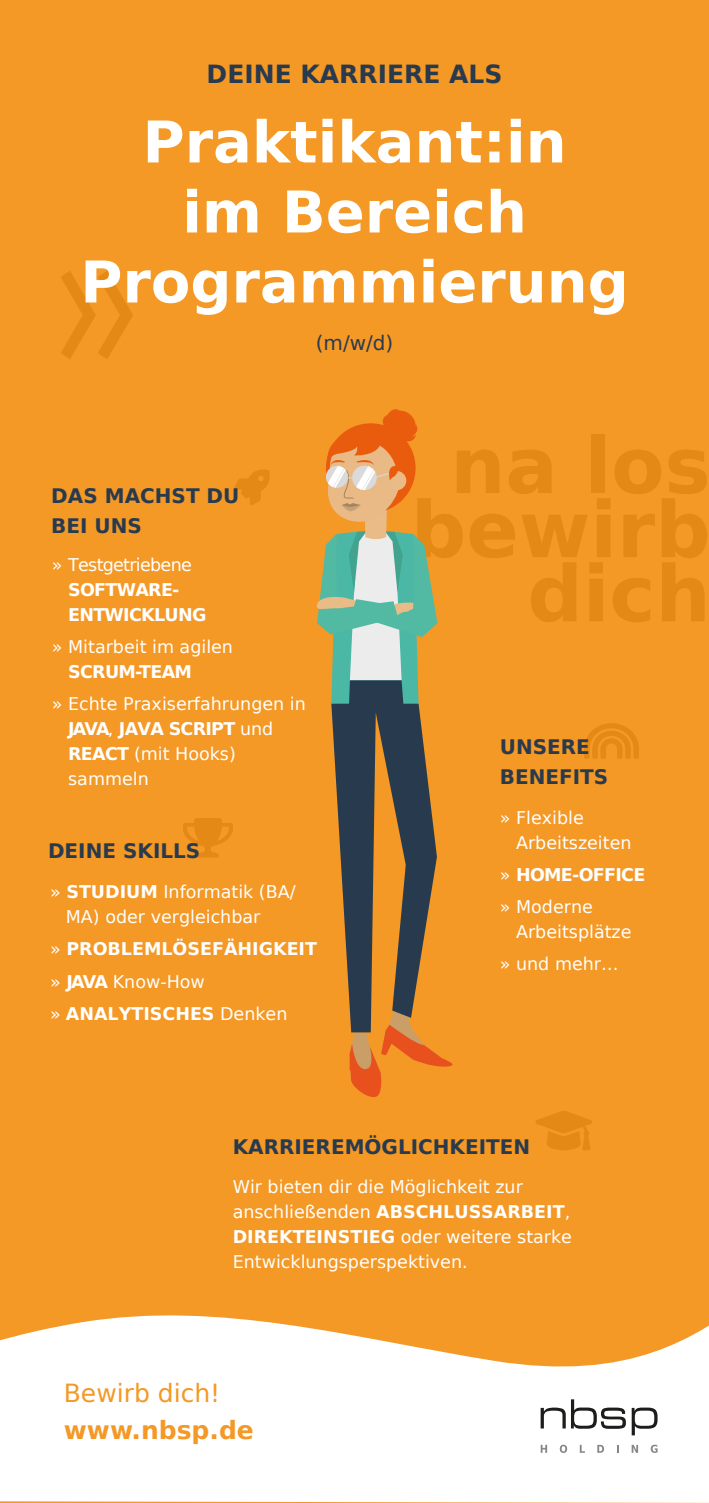
<style>
.page{position:relative;width:709px;height:1503px;background:#fff}
.page>*{position:absolute;margin:0;border:0;box-sizing:border-box;transform-origin:0 0}
.t1{font:700 57.5px/70px "DejaVu Sans";color:#fff;text-align:center}
.t2{font:700 57.5px "DejaVu Sans";color:#fff}
.t3{font:700 25px "DejaVu Sans";color:#283a4e}
.t4{font:25px "DejaVu Sans";color:#f49826}
.t5{font:700 25px "DejaVu Sans";color:#f49826}
.t6{font:700 20px/30px "DejaVu Sans";color:#283a4e}
.t7{font:20px "DejaVu Sans";color:#283a4e}
.t8{font:17.5px/25px "DejaVu Sans";color:#fff}
.t9{font:700 17.5px/32px "DejaVu Sans";color:#fff}
.t10{font:700 17.5px/25px "DejaVu Sans";letter-spacing:-.04em;color:#fff}
.t11{font:17.5px "DejaVu Sans";letter-spacing:-.04em;color:#fff}
.s1{font-weight:700}
.s2{font-weight:400}
.s3{font-style:inherit}
</style>
<div class="page">
<div style="left:0;top:0;width:709px;height:1502px;background:#f49826"></div>
<svg style="left:0;top:1315px;width:709px;height:187px;background:#fdf1e2"></svg>
<svg style="left:61px;top:271px;width:72px;height:88px"></svg>
<svg style="left:234px;top:470px;width:36px;height:35px"></svg>
<svg style="left:183px;top:818px;width:50px;height:39px"></svg>
<svg style="left:584px;top:723px;width:55px;height:35px"></svg>
<svg style="left:536px;top:1111px;width:56px;height:39px"></svg>
<svg style="left:540px;top:1407px;width:25px;height:21px"></svg>
<svg style="left:571px;top:1399px;width:86px;height:36px;background:#c6c6c6"></svg>
<svg style="left:540px;top:1444px;width:7px;height:8px"></svg>
<svg style="left:560px;top:1444px;width:7px;height:8px"></svg>
<svg style="left:580px;top:1444px;width:5px;height:8px"></svg>
<svg style="left:597px;top:1444px;width:7px;height:8px"></svg>
<svg style="left:616px;top:1444px;width:2px;height:8px"></svg>
<svg style="left:631px;top:1444px;width:7px;height:8px"></svg>
<svg style="left:650px;top:1444px;width:7px;height:8px"></svg>
<svg style="left:316px;top:409px;width:137px;height:688px"></svg>
<h2 class="t3" style="left:207px;top:53px;width:297px">DEINE KARRIERE ALS</h2>
<h1 class="t2" style="left:142px;top:95px;width:425px">Praktikant:in</h1>
<h1 class="t1" style="left:80px;top:175px;width:550px">im Bereich<br>Programmierung</h1>
<p class="t7" style="left:316px;top:327px;width:79px">(m/w/d)</p>
<p class="t6" style="left:51px;top:480px;width:190px">DAS MACHST DU<br>BEI UNS</p>
<p class="t11" style="left:52px;top:550px;width:141px">» Testgetriebene</p>
<p class="t10" style="left:68px;top:577px;width:140px">SOFTWARE-<br>ENTWICKLUNG</p>
<p class="t8" style="left:52px;top:634px;width:183px">» Mitarbeit im agilen</p>
<p class="t10" style="left:68px;top:658px;width:125px">SCRUM-TEAM</p>
<p class="t8" style="left:68px;top:691px;width:239px;text-indent:-16px">» Echte Praxiserfahrungen in<br><span class="s1">JAVA</span>, <span class="s1">JAVA SCRIPT</span> und<br><span class="s1">REACT</span> (mit Hooks) sammeln</p>
<p class="t6" style="left:48px;top:834px;width:154px">DEINE SKILLS</p>
<p class="t8" style="left:66px;top:879px;width:231px;text-indent:-16px">» <span class="s1">STUDIUM</span> Informatik (BA/<br>MA) oder vergleichbar</p>
<p class="t9" style="left:50px;top:932px;width:268px"><span class="s2">»</span> PROBLEMLÖSEFÄHIGKEIT <span class="s2">»</span> <span class="s3">JAVA</span> <span class="s2">Know-How<br>»</span> <span class="s3">ANALYTISCHES</span> <span class="s2">Denken</span></p>
<p class="t6" style="left:500px;top:731px;width:110px">UNSERE<br>BENEFITS</p>
<p class="t8" style="left:516px;top:804px;width:117px;text-indent:-16px">» Flexible<br>Arbeitszeiten</p>
<p class="t10" style="left:500px;top:857px;width:147px;line-height:32px"><span class="s2">»</span> HOME-OFFICE <span class="s2">» Moderne</span></p>
<p class="t8" style="left:500px;top:915px;width:133px;line-height:32px;text-indent:16px">Arbeitsplätze » und mehr…</p>
<p class="t6" style="left:233px;top:1130px;width:299px">KARRIEREMÖGLICHKEITEN</p>
<p class="t8" style="left:233px;top:1173px;width:341px">Wir bieten dir die Möglichkeit zur anschließenden <span class="s1">ABSCHLUSSARBEIT</span>, <span class="s1">DIREKTEINSTIEG</span> oder weitere starke Entwicklungsperspektiven.</p>
<h2 class="t4" style="left:64px;top:1372px;width:158px">Bewirb dich!</h2>
<h2 class="t5" style="left:64px;top:1409px;width:192px">www.nbsp.de</h2>
</div>
